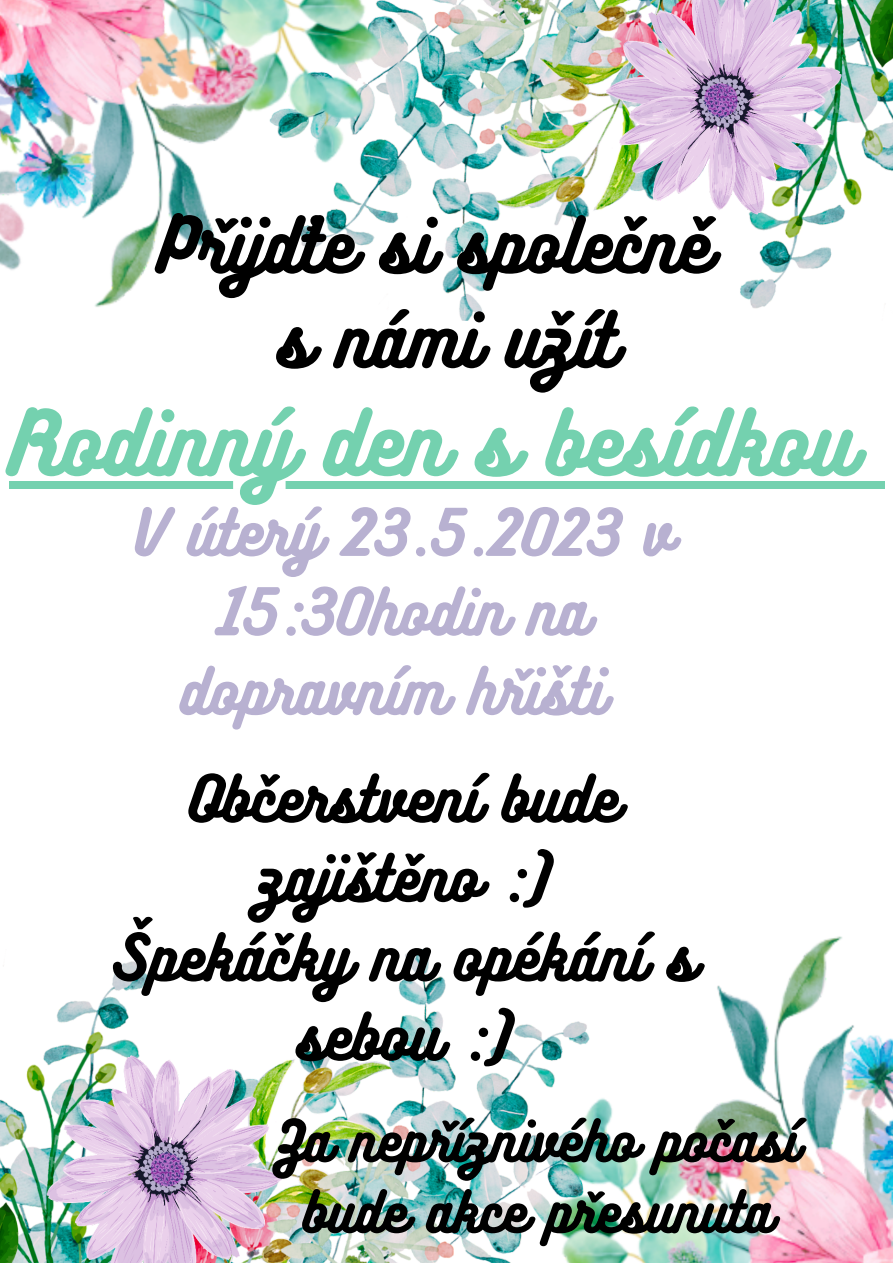
<style>
.page{position:relative;width:893px;height:1263px;background:#fff}
.page>*{position:absolute;margin:0;border:0;box-sizing:border-box;transform-origin:0 0}
.t1{font:79.5px "Bukhari Script";color:#74d1af}
.t2{font:67.5px/94.6px "Bukhari Script";color:#000;text-align:center}
.t3{font:57px/79.3px "Bukhari Script";color:#000;text-align:center}
.t4{font:57px/79.3px "Bukhari Script";color:#b8b1d1;text-align:center}
.t5{font:51px/70.9px "Bukhari Script";color:#000;text-align:center}
</style>
<div class="page">
<img style="left:0;top:0;width:893px;height:1263px">
<div style="left:9px;top:481px;width:845px;height:8px;background:#74d1af"></div>
<div style="left:854px;top:481px;width:30px;height:8px;background:#74d1af"></div>
<p class="t2" style="left:157px;top:195px;width:555px">Přijďte si společně s námi užít</p>
<h1 class="t1" style="left:9px;top:391px;width:847px">Rodinný den s besídkou</h1>
<p class="t4" style="left:134px;top:490px;width:539px">V úterý 23.5.2023 v<br>15:30hodin na dopravním hřišti</p>
<p class="t3" style="left:111px;top:756px;width:587px">Občerstvení bude zajištěno :)<br>Špekáčky na opékání s sebou :)</p>
<p class="t5" style="left:276px;top:1103px;width:523px">Za nepříznivého počasí bude akce přesunuta</p>
</div>
